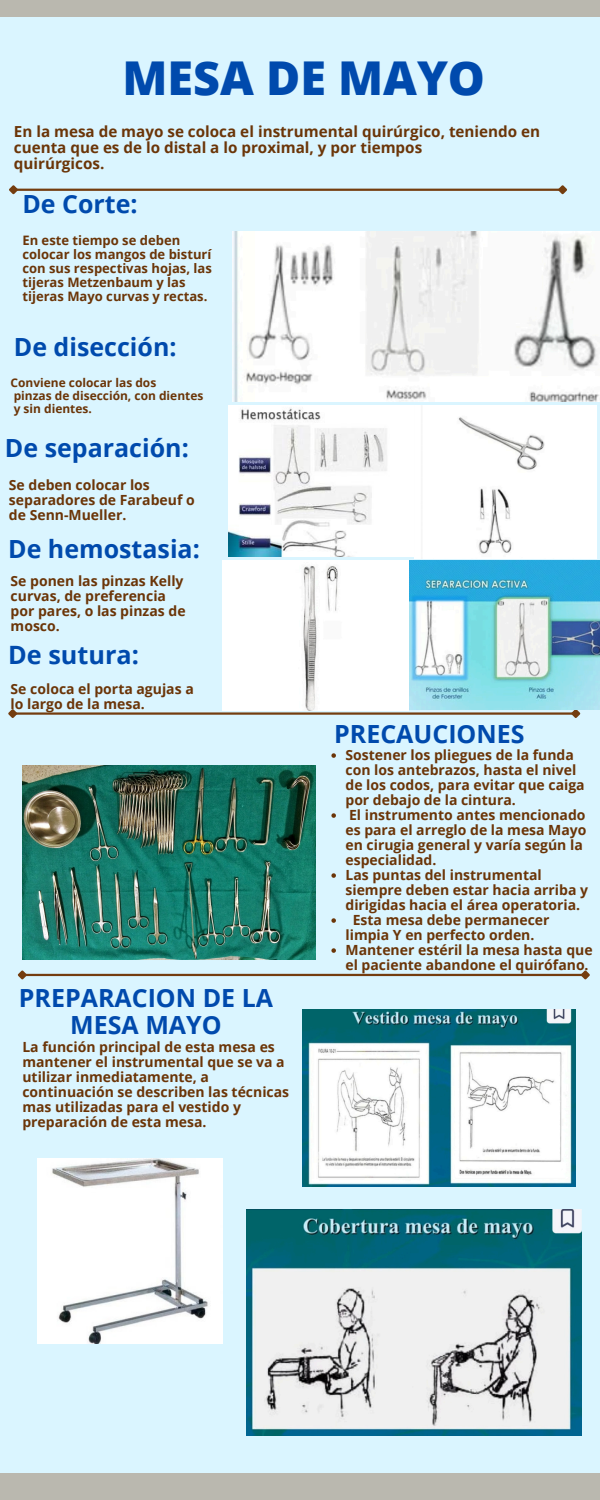
<style>
.page{position:relative;width:600px;height:1500px;background:#daf5ff}
.page>*{position:absolute;margin:0;border:0;box-sizing:border-box;transform-origin:0 0}
.t1{font:800 46.6px "Open Sans";color:#004aad}
.t2{font:700 25.3px "Open Sans";color:#004aad}
.t3{font:700 25px/27px "Open Sans";color:#004aad;text-align:center}
.t4{font:700 15.2px/16px "Open Sans";color:#6b3508}
.t5{font:700 14px/15px "Open Sans";color:#6b3508}
.t6{font:700 13px "Open Sans";color:#6b3508}
.t7{font:700 12px "Open Sans";color:#6b3508}
</style>
<div class="page">
<div style="left:0;top:0;width:600px;height:17px;background:#bab8af"></div>
<div style="left:0;top:1474px;width:600px;height:26px;background:#bab8af"></div>
<hr style="left:16px;top:712px;width:557px;height:3px;background:#743d0f">
<svg style="left:8px;top:709px;width:11px;height:9px"></svg>
<svg style="left:569px;top:709px;width:13px;height:9px"></svg>
<hr style="left:16px;top:189px;width:544px;height:2px;background:#743d0f">
<svg style="left:9px;top:185px;width:11px;height:10px"></svg>
<svg style="left:556px;top:185px;width:11px;height:10px"></svg>
<img style="left:229px;top:405px;width:367px;height:153px">
<img style="left:232px;top:232px;width:368px;height:169px">
<img style="left:409px;top:561px;width:191px;height:148px">
<img style="left:223px;top:561px;width:186px;height:149px">
<hr style="left:25px;top:974px;width:558px;height:2px;background:#743d0f">
<svg style="left:17px;top:970px;width:12px;height:10px"></svg>
<svg style="left:579px;top:970px;width:11px;height:10px"></svg>
<img style="left:22px;top:765px;width:294px;height:195px">
<img style="left:37px;top:1159px;width:185px;height:185px">
<img style="left:303px;top:1009px;width:272px;height:178px">
<img style="left:247px;top:1210px;width:334px;height:226px">
<svg style="left:331px;top:753px;width:5px;height:5px"></svg>
<svg style="left:331px;top:813px;width:5px;height:5px"></svg>
<svg style="left:331px;top:873px;width:5px;height:5px"></svg>
<svg style="left:331px;top:918px;width:5px;height:5px"></svg>
<svg style="left:331px;top:948px;width:5px;height:5px"></svg>
<p class="t1" style="left:123px;top:45px;width:364px">MESA DE MAYO</p>
<p class="t4" style="left:14px;top:123px;width:528px">En la mesa de mayo se coloca el instrumental quirúrgico, teniendo en cuenta que es de lo distal a lo proximal, y por tiempos<br>quirúrgicos.</p>
<p class="t3" style="left:22px;top:190px;width:117px">De Corte:</p>
<h3 class="t6" style="left:22px;top:231px;width:159px">En este tiempo se deben</h3>
<p class="t6" style="left:22px;top:245px;width:191px">colocar los mangos de bisturí</p>
<p class="t6" style="left:22px;top:259px;width:191px">con sus respectivas hojas, las</p>
<p class="t6" style="left:22px;top:273px;width:165px">tijeras Metzenbaum y las</p>
<p class="t6" style="left:22px;top:287px;width:186px">tijeras Mayo curvas y rectas.</p>
<h3 class="t3" style="left:14px;top:333px;width:164px">De disección:</h3>
<h3 class="t7" style="left:11px;top:375px;width:147px">Conviene colocar las dos</h3>
<h4 class="t7" style="left:14px;top:387px;width:191px">pinzas de disección, con dientes</h4>
<p class="t7" style="left:14px;top:400px;width:80px">y sin dientes.</p>
<h4 class="t3" style="left:5px;top:434px;width:185px">De separación:</h4>
<h4 class="t5" style="left:9px;top:477px;width:187px">Se deben colocar los separadores de Farabeuf o de Senn-Mueller.</h4>
<h3 class="t3" style="left:8px;top:535px;width:193px">De hemostasia:</h3>
<h2 class="t5" style="left:11px;top:573px;width:176px">Se ponen las pinzas Kelly curvas, de preferencia por pares, o las pinzas de mosco.</h2>
<p class="t2" style="left:8px;top:637px;width:132px">De sutura:</p>
<p class="t5" style="left:11px;top:681px;width:185px">Se coloca el porta agujas a lo largo de la mesa.</p>
<p class="t3" style="left:19px;top:984px;width:256px">PREPARACION DE LA<br>MESA MAYO</p>
<p class="t5" style="left:22px;top:1039px;width:268px">La función principal de esta mesa es mantener el instrumental que se va a utilizar inmediatamente, a continuación se describen las técnicas mas utilizadas para el vestido y preparación de esta mesa.</p>
<p class="t3" style="left:334px;top:720px;width:192px">PRECAUCIONES</p>
<h2 class="t5" style="left:345px;top:747px;width:241px">Sostener los pliegues de la funda con los antebrazos, hasta el nivel de los codos, para evitar que caiga por debajo de la cintura.</h2>
<p class="t5" style="left:345px;top:807px;width:243px">El instrumento antes mencionado es para el arreglo de la mesa Mayo en cirugia general y varía según la especialidad.</p>
<h4 class="t5" style="left:345px;top:867px;width:244px">Las puntas del instrumental siempre deben estar hacia arriba y dirigidas hacia el área operatoria.</h4>
<p class="t5" style="left:345px;top:912px;width:206px;text-indent:7px">Esta mesa debe permanecer limpia Y en perfecto orden.</p>
<p class="t5" style="left:345px;top:942px;width:249px">Mantener estéril la mesa hasta que el paciente abandone el quirófano.</p>
</div>
